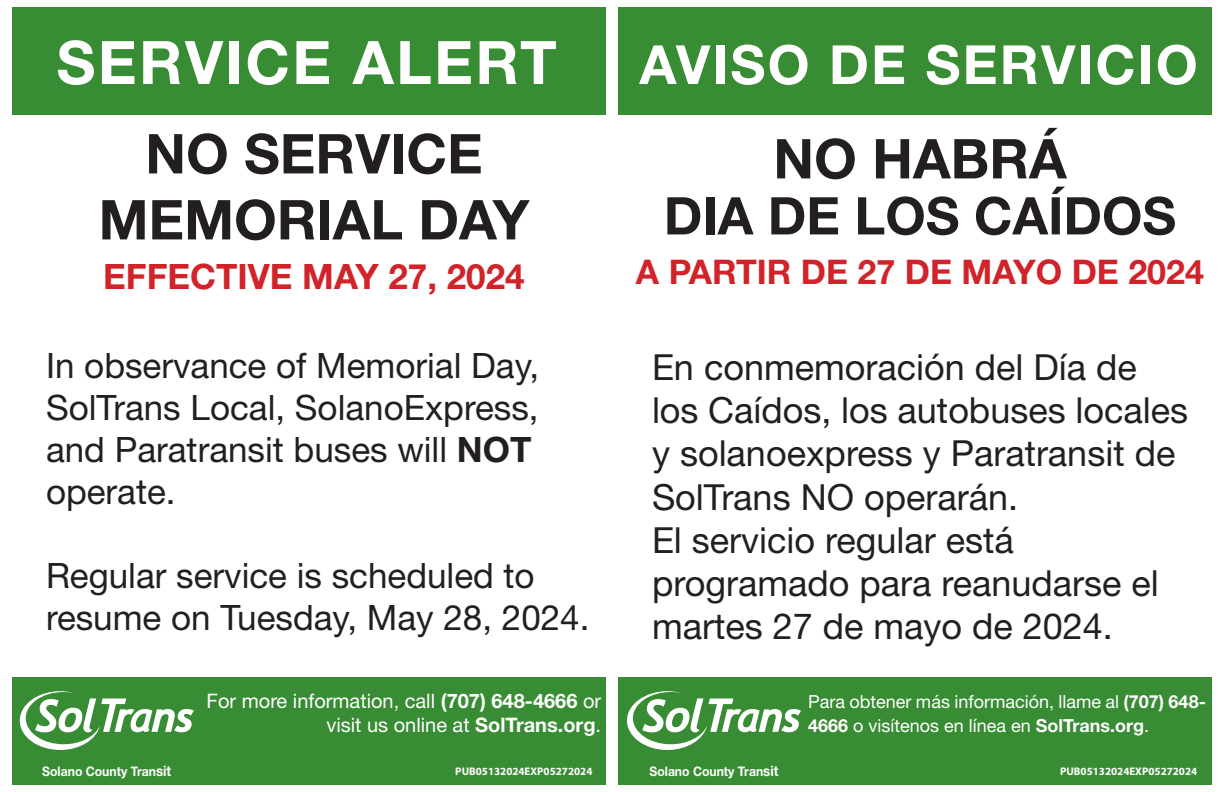
<style>
.page{position:relative;width:1224px;height:792px;background:#fff}
.page>*{position:absolute;margin:0;border:0;box-sizing:border-box;transform-origin:0 0}
.t1{font:60px "Helvetica Neue Bd";letter-spacing:.04em;color:#fff}
.t2{font:55px "Helvetica Neue Bd";color:#231f20}
.t3{font:54px "Helvetica Neue Bd";letter-spacing:.04em;color:#fff}
.t4{font:52px "Helvetica Neue Bd";color:#231f20}
.t5{font:36px/43.2px "Helvetica Neue";color:#231f20}
.t6{font:35px/42px "Helvetica Neue";color:#231f20}
.t7{font:35px "Helvetica Neue Bd";color:#d1232a}
.t8{font:34px "Helvetica Neue Bd";color:#d1232a}
.t9{font:20px/24px "Helvetica Neue";color:#fff;text-align:right}
.t10{font:18px/24px "Helvetica Neue";color:#fff}
.t11{font:13.1px "Helvetica Neue Bd";color:#fff;scale:.93 1}
.t12{font:700 11px "Myriad Pro";color:#fff}
.s1{font-family:"Helvetica Neue Bd"}
.s2{font-size:14.3px}
</style>
<div class="page">
<div style="left:12px;top:7px;width:594px;height:108px;background:#388c33"></div>
<div style="left:12px;top:677px;width:594px;height:108px;background:#388c33"></div>
<div style="left:618px;top:677px;width:594px;height:108px;background:#388c33"></div>
<svg style="left:627px;top:691px;width:174px;height:59px"></svg>
<svg style="left:20px;top:691px;width:174px;height:59px"></svg>
<div style="left:618px;top:7px;width:594px;height:108px;background:#388c33"></div>
<p class="t1" style="left:56px;top:25px;width:502px">SERVICE ALERT</p>
<p class="t2" style="left:145px;top:120px;width:339px">NO SERVICE</p>
<p class="t2" style="left:99px;top:186px;width:432px">MEMORIAL DAY</p>
<p class="t7" style="left:103px;top:255px;width:423px">EFFECTIVE MAY 27, 2024</p>
<p class="t6" style="left:46px;top:344px;width:495px">In observance of Memorial Day,<br>SolTrans Local, SolanoExpress, and Paratransit buses will <span class="s1">NOT </span>operate.</p>
<p class="t6" style="left:46px;top:554px;width:545px">Regular service is scheduled to resume on Tuesday, May 28, 2024.</p>
<p class="t9" style="left:207px;top:689px;width:396px">For more information, call <span class="s1">(707) 648-4666</span> or visit us online at <span class="s1">SolTrans.org</span>.</p>
<p class="t3" style="left:639px;top:31px;width:560px">AVISO DE SERVICIO</p>
<p class="t2" style="left:773px;top:125px;width:295px">NO HABRÁ</p>
<p class="t4" style="left:664px;top:184px;width:514px">DIA DE LOS CAÍDOS</p>
<p class="t8" style="left:636px;top:251px;width:570px">A PARTIR DE 27 DE MAYO DE 2024</p>
<p class="t5" style="left:652px;top:345px;width:538px">En conmemoración del Día de los Caídos, los autobuses locales y solanoexpress y Paratransit de<br>SolTrans NO operarán.</p>
<p class="t5" style="left:652px;top:518px;width:508px">El servicio regular está programado para reanudarse el martes 27 de mayo de 2024.</p>
<p class="t10" style="left:808px;top:689px;width:399px">Para obtener más información, llame al <span class="s1">(707) 648-<br>4666</span> o visítenos en línea en <span class="s1">SolTrans.org</span>.</p>
<p class="t11" style="left:42px;top:763px;width:140px">Solano County Tran<span class="s2">sit</span></p>
<p class="t11" style="left:650px;top:763px;width:140px">Solano County Tran<span class="s2">sit</span></p>
<p class="t12" style="left:1060px;top:765px;width:139px">PUB05132024EXP05272024</p>
<p class="t12" style="left:455px;top:764px;width:139px">PUB05132024EXP05272024</p>
</div>
